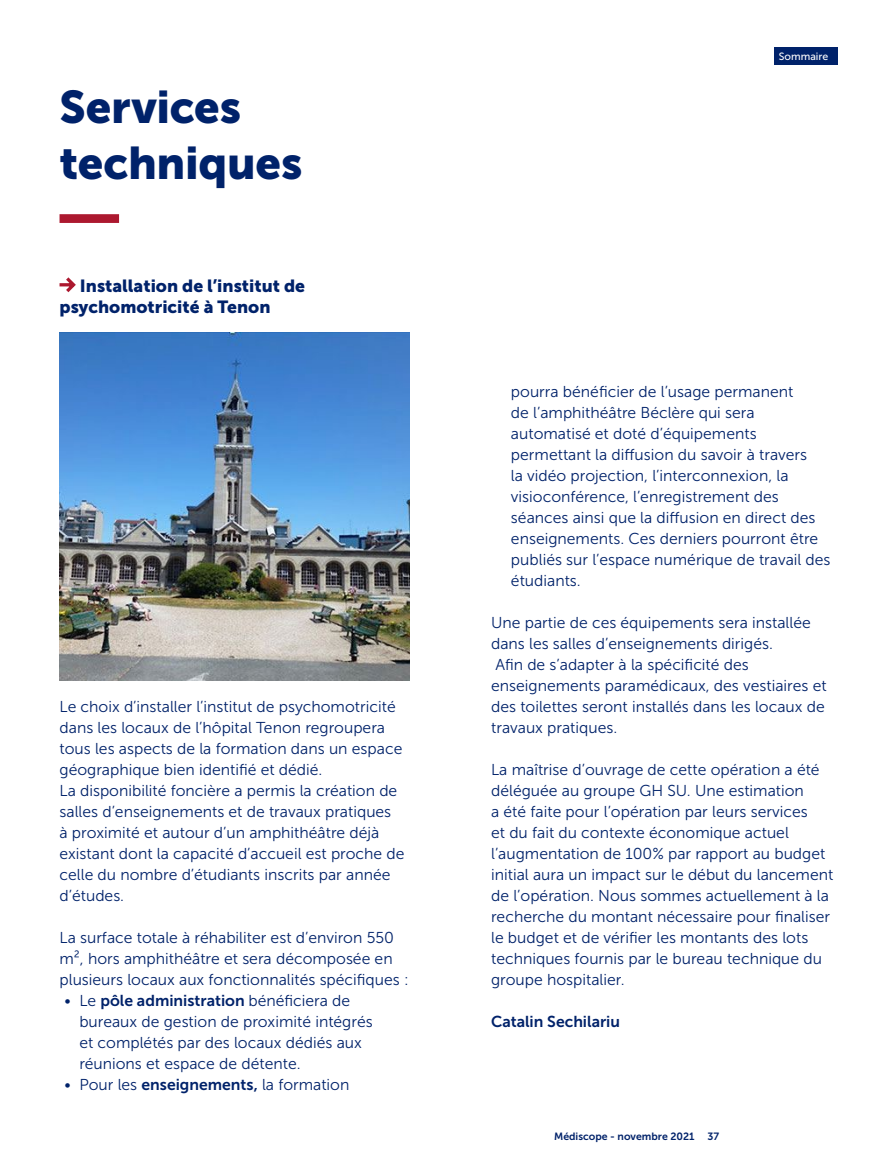
<style>
.page{position:relative;width:893px;height:1171px;background:#fff}
.page>*{position:absolute;margin:0;border:0;box-sizing:border-box;transform-origin:0 0}
.Titre_section__2lign{font:45.5px/56px "Museo Sans 900";letter-spacing:-.005em;color:#00226a}
.Grand_Titre{font:17.5px/21px "Museo Sans 900";color:#00226a}
.Med-_text_courant{font:15.75px/21px "Museo Sans 300";color:#00226a}
.Med-_text_courant-2{font:15.75px "Museo Sans 700";color:#00226a}
.t1{font:10.5px "Museo Sans 700";color:#00226a}
.t2{font:10.5px "Museo Sans 500";color:#fff}
.s1{font-family:"Museo Sans 700"}
</style>
<div class="page">
<div style="left:774px;top:47px;width:64px;height:18px;background:#00226a"></div>
<svg style="left:59px;top:277px;width:17px;height:16px"></svg>
<img style="left:60px;top:332px;width:349px;height:348px">
<div style="left:60px;top:214px;width:59px;height:9px;background:#ac182f"></div>
<p class="Titre_section__2lign" style="left:60px;top:79px;width:245px">Services techniques</p>
<p class="Grand_Titre" style="left:60px;top:275px;width:247px;text-indent:20px">Installation de l’institut de psychomotricité à Tenon</p>
<p class="Med-_text_courant" style="left:60px;top:696px;width:344px">Le choix d’installer l’institut de psychomotricité dans les locaux de l’hôpital Tenon regroupera tous les aspects de la formation dans un espace géographique bien identifié et dédié.</p>
<p class="Med-_text_courant" style="left:60px;top:780px;width:346px">La disponibilité foncière a permis la création de salles d’enseignements et de travaux pratiques<br>à proximité et autour d’un amphithéâtre déjà existant dont la capacité d’accueil est proche de celle du nombre d’étudiants inscrits par année d’études.</p>
<p class="Med-_text_courant" style="left:60px;top:927px;width:351px">La surface totale à réhabiliter est d’environ 550 m², hors amphithéâtre et sera décomposée en plusieurs locaux aux fonctionnalités spécifiques :</p>
<p class="Med-_text_courant" style="left:79px;top:990px;width:295px;text-indent:-15px">• Le <span class="s1">pôle administration</span> bénéficiera de bureaux de gestion de proximité intégrés et complétés par des locaux dédiés aux réunions et espace de détente.</p>
<p class="Med-_text_courant" style="left:64px;top:1074px;width:286px">• Pour les <span class="s1">enseignements,</span> la formation</p>
<p class="t2" style="left:779px;top:50px;width:51px">Sommaire</p>
<p class="Med-_text_courant" style="left:511px;top:381px;width:321px">pourra bénéficier de l’usage permanent<br>de l’amphithéâtre Béclère qui sera automatisé et doté d’équipements permettant la diffusion du savoir à travers<br>la vidéo projection, l’interconnexion, la visioconférence, l’enregistrement des séances ainsi que la diffusion en direct des enseignements. Ces derniers pourront être publiés sur l’espace numérique de travail des étudiants.</p>
<p class="Med-_text_courant" style="left:491px;top:612px;width:321px">Une partie de ces équipements sera installée dans les salles d’enseignements dirigés.</p>
<p class="Med-_text_courant" style="left:491px;top:654px;width:337px">Afin de s’adapter à la spécificité des enseignements paramédicaux, des vestiaires et des toilettes seront installés dans les locaux de travaux pratiques.</p>
<p class="Med-_text_courant" style="left:491px;top:759px;width:344px">La maîtrise d’ouvrage de cette opération a été déléguée au groupe GH SU. Une estimation<br>a été faite pour l’opération par leurs services<br>et du fait du contexte économique actuel l’augmentation de 100% par rapport au budget initial aura un impact sur le début du lancement de l’opération. Nous sommes actuellement à la recherche du montant nécessaire pour finaliser le budget et de vérifier les montants des lots techniques fournis par le bureau technique du groupe hospitalier.</p>
<p class="Med-_text_courant-2" style="left:491px;top:1013px;width:130px">Catalin Sechilariu</p>
<p class="t1" style="left:554px;top:1130px;width:167px">Médiscope - novembre 2021 37</p>
</div>
